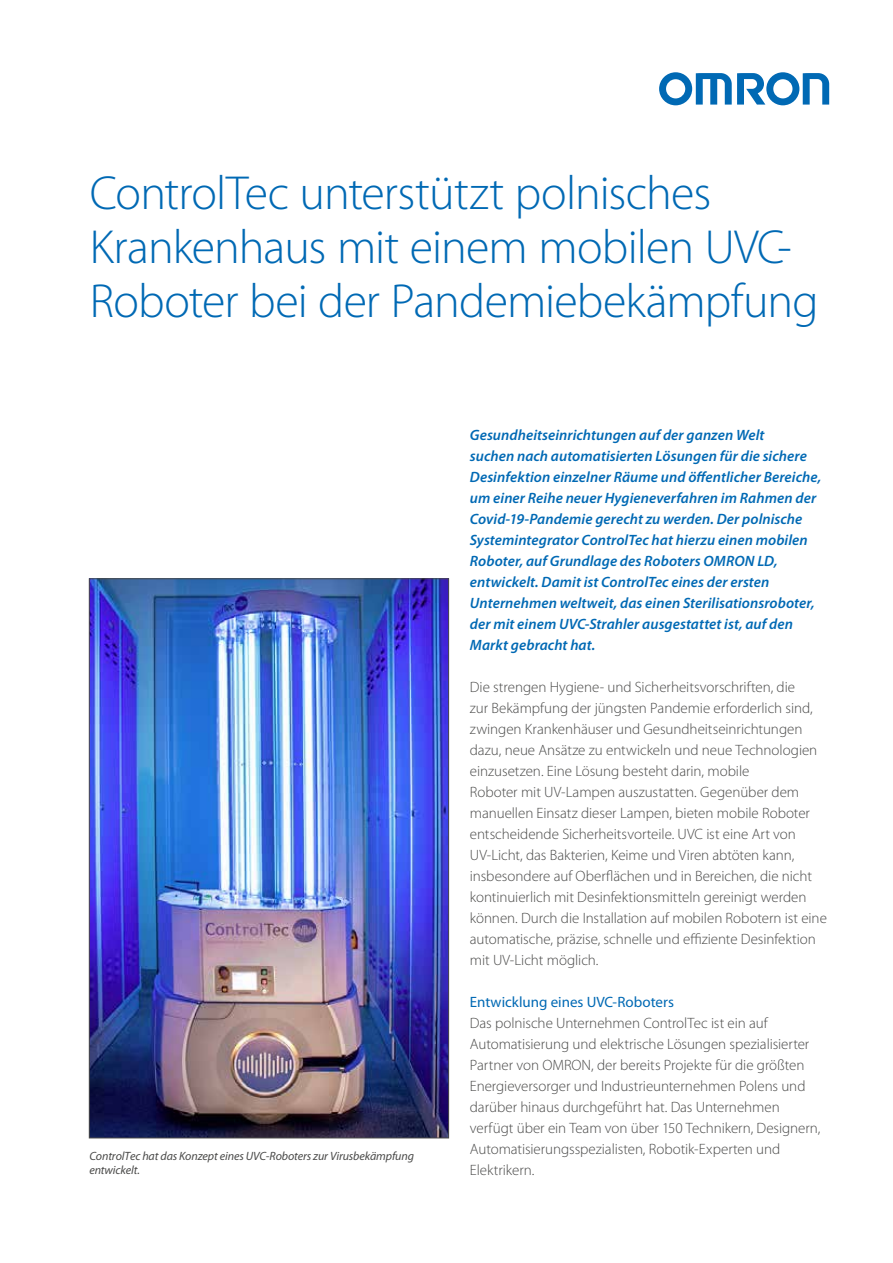
<style>
.page{position:relative;width:893px;height:1263px;background:#fff}
.page>*{position:absolute;margin:0;border:0;box-sizing:border-box;transform-origin:0 0}
.t1{font:300 48px/54px "Myriad Pro";letter-spacing:-.02em;color:#0069b4}
.t2{font:300 15px/21px "Myriad Pro";letter-spacing:-.005em;color:#4a4a49}
.t3{font:italic 600 15px/21px "Myriad Pro";letter-spacing:.005em;color:#0069b4}
.t4{font:15px "Myriad Pro";color:#0069b4}
.t5{font:italic 12px/13.5px "Myriad Pro";letter-spacing:-.01em;color:#4a4a49}
</style>
<div class="page">
<svg style="left:659px;top:72px;width:170px;height:33px"></svg>
<img style="left:91px;top:580px;width:356px;height:556px">
<h1 class="t1" style="left:90px;top:166px;width:730px">ControlTec unterstützt polnisches<br>Krankenhaus mit einem mobilen UVC-<br>Roboter bei der Pandemiebekämpfung</h1>
<p class="t5" style="left:89px;top:1150px;width:326px">ControlTec hat das Konzept eines UVC-Roboters zur Virusbekämpfung entwickelt.</p>
<p class="t3" style="left:470px;top:425px;width:353px">Gesundheitseinrichtungen auf der ganzen Welt<br>suchen nach automatisierten Lösungen für die sichere Desinfektion einzelner Räume und öffentlicher Bereiche, um einer Reihe neuer Hygieneverfahren im Rahmen der Covid-19-Pandemie gerecht zu werden. Der polnische Systemintegrator ControlTec hat hierzu einen mobilen Roboter, auf Grundlage des Roboters OMRON LD, entwickelt. Damit ist ControlTec eines der ersten Unternehmen weltweit, das einen Sterilisationsroboter, der mit einem UVC-Strahler ausgestattet ist, auf den Markt gebracht hat.</p>
<p class="t2" style="left:470px;top:677px;width:359px">Die strengen Hygiene- und Sicherheitsvorschriften, die<br>zur Bekämpfung der jüngsten Pandemie erforderlich sind, zwingen Krankenhäuser und Gesundheitseinrichtungen dazu, neue Ansätze zu entwickeln und neue Technologien einzusetzen. Eine Lösung besteht darin, mobile<br>Roboter mit UV-Lampen auszustatten. Gegenüber dem manuellen Einsatz dieser Lampen, bieten mobile Roboter entscheidende Sicherheitsvorteile. UVC ist eine Art von UV-Licht, das Bakterien, Keime und Viren abtöten kann, insbesondere auf Oberflächen und in Bereichen, die nicht kontinuierlich mit Desinfektionsmitteln gereinigt werden können. Durch die Installation auf mobilen Robotern ist eine automatische, präzise, schnelle und effiziente Desinfektion mit UV-Licht möglich.</p>
<p class="t4" style="left:470px;top:994px;width:206px">Entwicklung eines UVC-Roboters</p>
<p class="t2" style="left:470px;top:1013px;width:352px">Das polnische Unternehmen ControlTec ist ein auf Automatisierung und elektrische Lösungen spezialisierter Partner von OMRON, der bereits Projekte für die größten Energieversorger und Industrieunternehmen Polens und darüber hinaus durchgeführt hat. Das Unternehmen verfügt über ein Team von über 150 Technikern, Designern, Automatisierungsspezialisten, Robotik-Experten und Elektrikern.</p>
</div>
